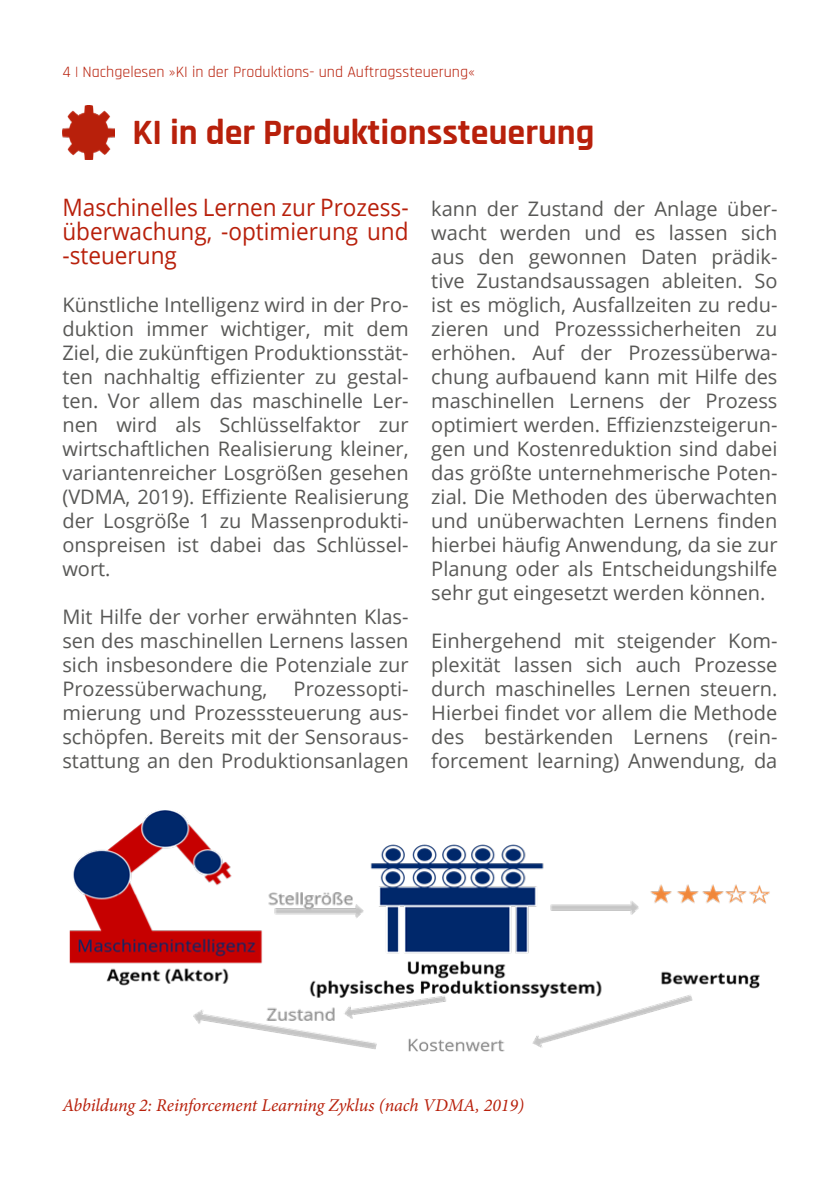
<style>
.page{position:relative;width:840px;height:1191px;background:#fff}
.page>*{position:absolute;margin:0;border:0;box-sizing:border-box;transform-origin:0 0}
.t1{font:700 36px "Rajdhani";color:#b8200b}
.t2{font:24px/24px "Open Sans";color:#b8200b;text-align:justify;scale:.94 1}
.t3{font:20px/24px "Open Sans";color:#585856;text-align:justify}
.t4{font:italic 18px "Minion Pro";letter-spacing:-.01em;color:#b8200b}
.t5{font:16px "Rajdhani";color:#b8200b}
</style>
<div class="page">
<img style="left:62px;top:106px;width:52px;height:53px">
<img style="left:69px;top:810px;width:701px;height:242px">
<p class="t5" style="left:62px;top:63px;width:414px">4 | Nachgelesen »KI in der Produktions- und Auftragssteuerung«</p>
<h1 class="t1" style="left:132px;top:111px;width:463px">KI in der Produktionssteuerung</h1>
<p class="t2" style="left:62px;top:195px;width:369px">Maschinelles Lernen zur Prozess&shy;überwachung, -optimierung und -steuerung</p>
<p class="t3" style="left:62px;top:292px;width:347px">Künstliche Intelligenz wird in der Pro&shy;duktion immer wichtiger, mit dem Ziel, die zukünftigen Produktionsstät&shy;ten nachhaltig effizienter zu gestal&shy;ten. Vor allem das maschinelle Ler&shy;nen wird als Schlüsselfaktor zur wirtschaftlichen Realisierung kleiner, variantenreicher Losgrößen gesehen (VDMA, 2019). Effiziente Realisierung der Losgröße 1 zu Massenprodukti&shy;onspreisen ist dabei das Schlüssel&shy;wort.</p>
<p class="t3" style="left:62px;top:604px;width:347px">Mit Hilfe der vorher erwähnten Klas&shy;sen des maschinellen Lernens lassen sich insbesondere die Potenziale zur Prozessüberwachung,</p>
<p class="t3" style="left:62px;top:676px;width:347px;text-indent:231px">Prozessopti&shy;mierung und Prozesssteuerung aus&shy;schöpfen. Bereits mit der Sensoraus&shy;stattung an den Produktionsanlagen</p>
<p class="t3" style="left:431px;top:196px;width:347px">kann der Zustand der Anlage über&shy;wacht werden und es lassen sich aus den gewonnen Daten prädik&shy;tive Zustandsaussagen ableiten. So ist es möglich, Ausfallzeiten zu redu&shy;zieren und Prozesssicherheiten zu erhöhen. Auf der Prozessüberwa&shy;chung aufbauend kann mit Hilfe des maschinellen Lernens der Prozess optimiert werden. Effizienzsteigerun&shy;gen und Kostenreduktion sind dabei das größte unternehmerische Poten&shy;zial. Die Methoden des überwachten und unüberwachten Lernens finden hierbei häufig Anwendung, da sie zur Planung oder als Entscheidungshilfe sehr gut eingesetzt werden können.</p>
<p class="t3" style="left:431px;top:628px;width:347px">Einhergehend mit steigender Kom&shy;plexität lassen sich auch Prozesse durch maschinelles Lernen steuern.<br>Hierbei findet vor allem die Methode des bestärkenden Lernens (rein&shy;forcement learning) Anwendung, da</p>
<p class="t4" style="left:62px;top:1093px;width:463px">Abbildung 2: Reinforcement Learning Zyklus (nach VDMA, 2019)</p>
</div>
